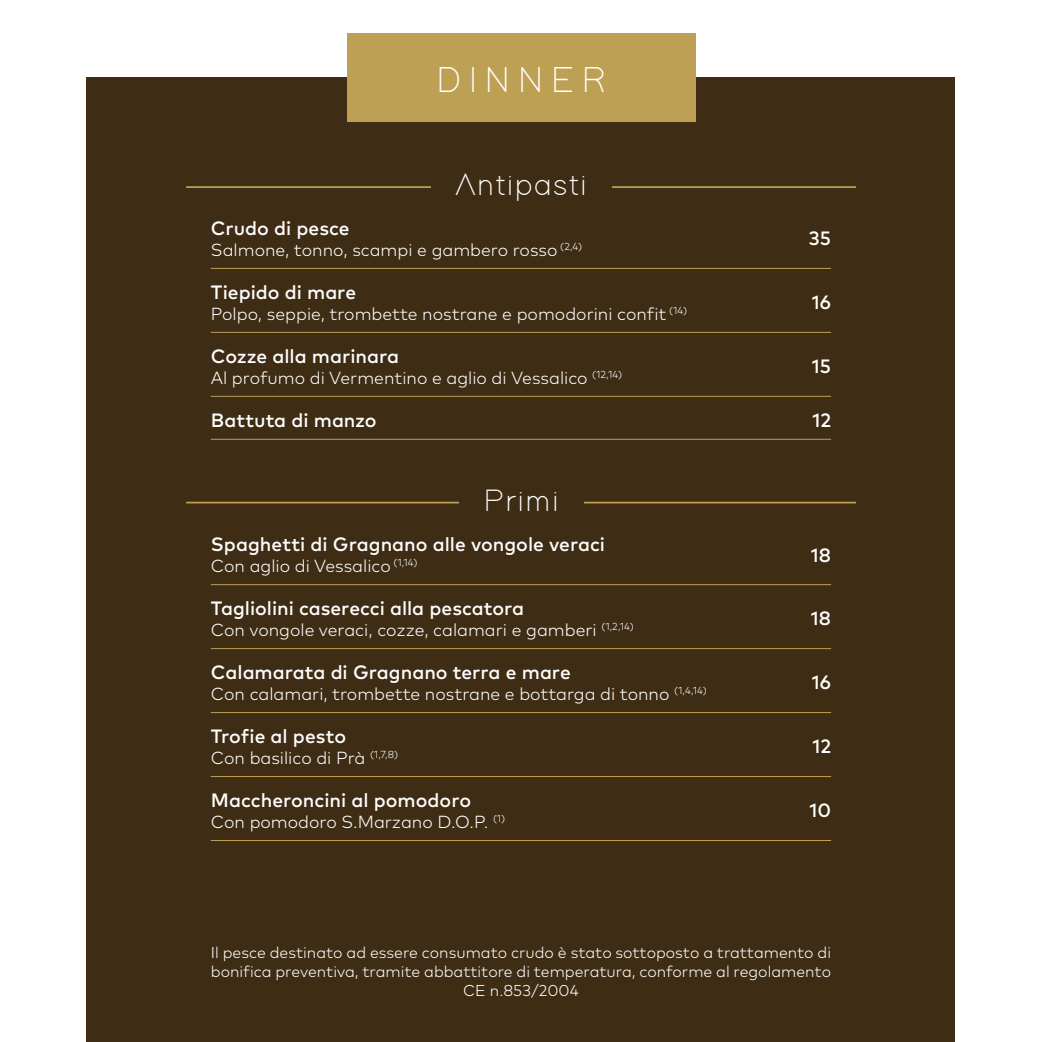
<style>
.page{position:relative;width:1042px;height:1042px;background:#fff}
.page>*{position:absolute;margin:0;border:0;box-sizing:border-box;transform-origin:0 0}
.t1{font:500 36.75px "Adam";letter-spacing:.2em;color:#fff}
.t2{font:500 31.5px "Adam";letter-spacing:.05em;color:#fff}
.t3{font:500 19.25px "Mark Pro";color:#fff}
.t4{font:300 17.5px "Mark Pro";color:#fff}
.t5{font:300 15.75px/18.9px "Mark Pro";color:#fff;text-align:center}
</style>
<div class="page">
<div style="left:87px;top:78px;width:868px;height:964px;background:#3f2c14"></div>
<div style="left:347px;top:33px;width:348px;height:89px;background:#bda054"></div>
<hr style="left:211px;top:268px;width:620px;height:1px;background:#bda054">
<hr style="left:211px;top:332px;width:620px;height:1px;background:#bda054">
<hr style="left:211px;top:396px;width:620px;height:1px;background:#bda054">
<hr style="left:211px;top:439px;width:620px;height:1px;background:#bda054">
<hr style="left:186px;top:186px;width:670px;height:2px;background:#bda054">
<div style="left:431px;top:170px;width:180px;height:50px;background:#3f2c14"></div>
<hr style="left:211px;top:584px;width:620px;height:1px;background:#bda054">
<hr style="left:211px;top:648px;width:620px;height:1px;background:#bda054">
<hr style="left:211px;top:712px;width:620px;height:1px;background:#bda054">
<hr style="left:211px;top:776px;width:620px;height:1px;background:#bda054">
<hr style="left:211px;top:840px;width:620px;height:1px;background:#bda054">
<hr style="left:186px;top:502px;width:670px;height:1px;background:#bda054">
<div style="left:459px;top:486px;width:124px;height:50px;background:#3f2c14"></div>
<h1 class="t1" style="left:436px;top:64px;width:171px">DINNER</h1>
<h2 class="t2" style="left:455px;top:171px;width:132px">Antipasti</h2>
<p class="t3" style="left:211px;top:213px;width:140px">Crudo di pesce</p>
<p class="t3" style="left:809px;top:224px;width:24px">35</p>
<p class="t4" style="left:211px;top:236px;width:373px">Salmone, tonno, scampi e gambero rosso <sup>(2,4)</sup></p>
<p class="t3" style="left:211px;top:277px;width:147px">Tiepido di mare</p>
<p class="t3" style="left:812px;top:288px;width:21px">16</p>
<p class="t4" style="left:211px;top:300px;width:478px">Polpo, seppie, trombette nostrane e pomodorini confit <sup>(14)</sup></p>
<p class="t3" style="left:211px;top:341px;width:190px">Cozze alla marinara</p>
<p class="t3" style="left:812px;top:352px;width:21px">15</p>
<p class="t4" style="left:211px;top:364px;width:413px">Al profumo di Vermentino e aglio di Vessalico <sup>(12,14)</sup></p>
<p class="t3" style="left:211px;top:405px;width:167px">Battuta di manzo</p>
<p class="t3" style="left:812px;top:405px;width:20px">12</p>
<h2 class="t2" style="left:484px;top:487px;width:76px">Primi</h2>
<p class="t3" style="left:211px;top:530px;width:396px">Spaghetti di Gragnano alle vongole veraci</p>
<p class="t3" style="left:810px;top:540px;width:22px">18</p>
<p class="t4" style="left:211px;top:553px;width:208px">Con aglio di Vessalico <sup>(1,14)</sup></p>
<p class="t3" style="left:211px;top:594px;width:315px">Tagliolini caserecci alla pescatora</p>
<p class="t3" style="left:810px;top:604px;width:22px">18</p>
<p class="t4" style="left:211px;top:617px;width:424px">Con vongole veraci, cozze, calamari e gamberi <sup>(1,2,14)</sup></p>
<p class="t3" style="left:211px;top:657px;width:361px">Calamarata di Gragnano terra e mare</p>
<p class="t3" style="left:812px;top:668px;width:21px">16</p>
<p class="t4" style="left:211px;top:680px;width:497px">Con calamari, trombette nostrane e bottarga di tonno <sup>(1,4,14)</sup></p>
<p class="t3" style="left:211px;top:721px;width:137px">Trofie al pesto</p>
<p class="t3" style="left:812px;top:732px;width:20px">12</p>
<p class="t4" style="left:211px;top:744px;width:189px">Con basilico di Prà <sup>(1,7,8)</sup></p>
<p class="t3" style="left:211px;top:785px;width:262px">Maccheroncini al pomodoro</p>
<p class="t3" style="left:809px;top:796px;width:23px">10</p>
<p class="t4" style="left:211px;top:808px;width:296px">Con pomodoro S.Marzano D.O.P. <sup>(1)</sup></p>
<p class="t5" style="left:211px;top:942px;width:622px">Il pesce destinato ad essere consumato crudo è stato sottoposto a trattamento di bonifica preventiva, tramite abbattitore di temperatura, conforme al regolamento<br>CE n.853/2004</p>
</div>
